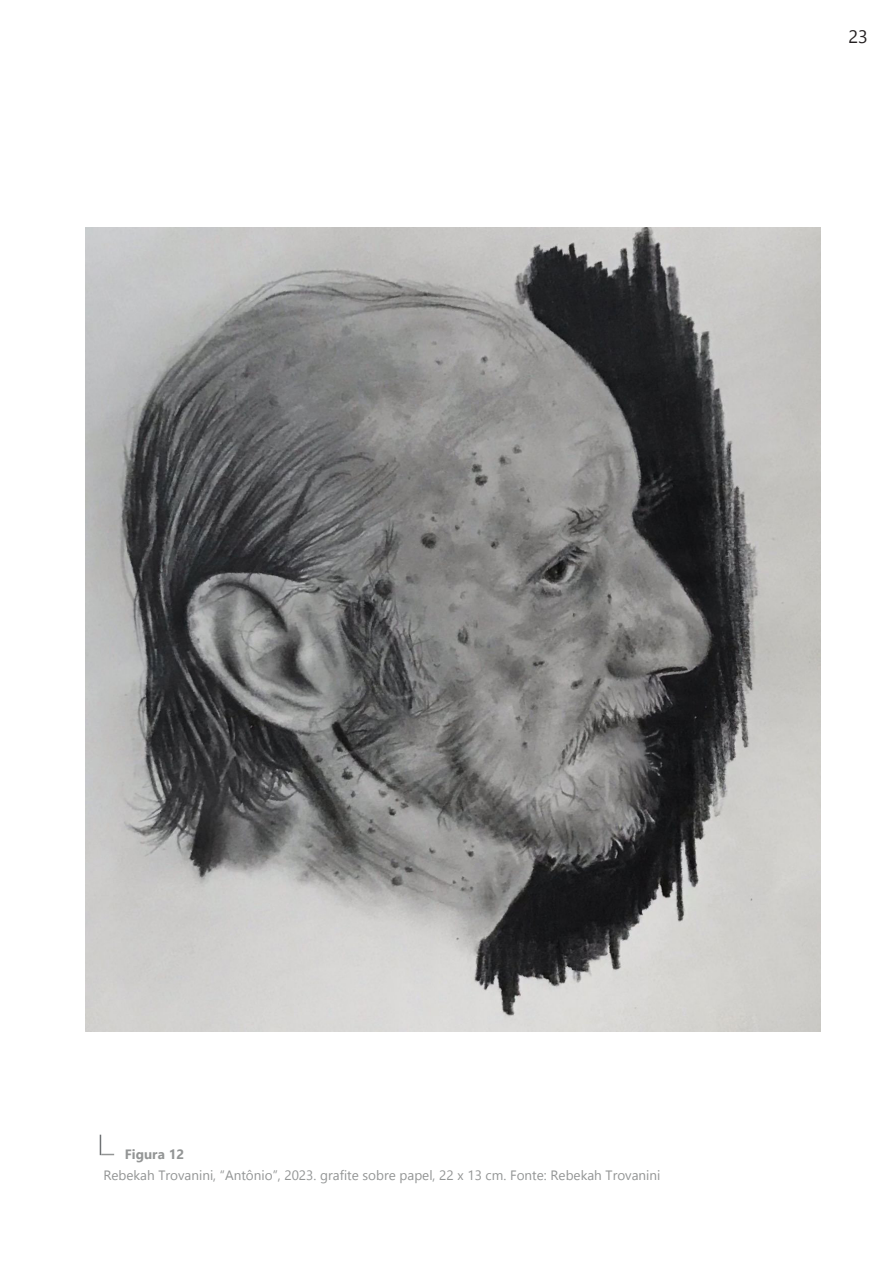
<style>
.page{position:relative;width:893px;height:1263px;background:#fff}
.page>*{position:absolute;margin:0;border:0;box-sizing:border-box;transform-origin:0 0}
.t1{font:18px "Gadugi";color:#231f20}
.t2{font:13.5px "Gadugi";color:#939595}
.t3{font:700 13.5px "Gadugi";color:#939595}
</style>
<div class="page">
<img style="left:85px;top:227px;width:736px;height:804px">
<svg style="left:100px;top:1135px;width:14px;height:20px"></svg>
<p class="t1" style="left:848px;top:26px;width:21px">23</p>
<p class="t3" style="left:125px;top:1146px;width:61px">Figura 12</p>
<p class="t2" style="left:103px;top:1167px;width:558px">Rebekah Trovanini, “Antônio”, 2023. grafite sobre papel, 22 x 13 cm. Fonte: Rebekah Trovanini</p>
</div>
